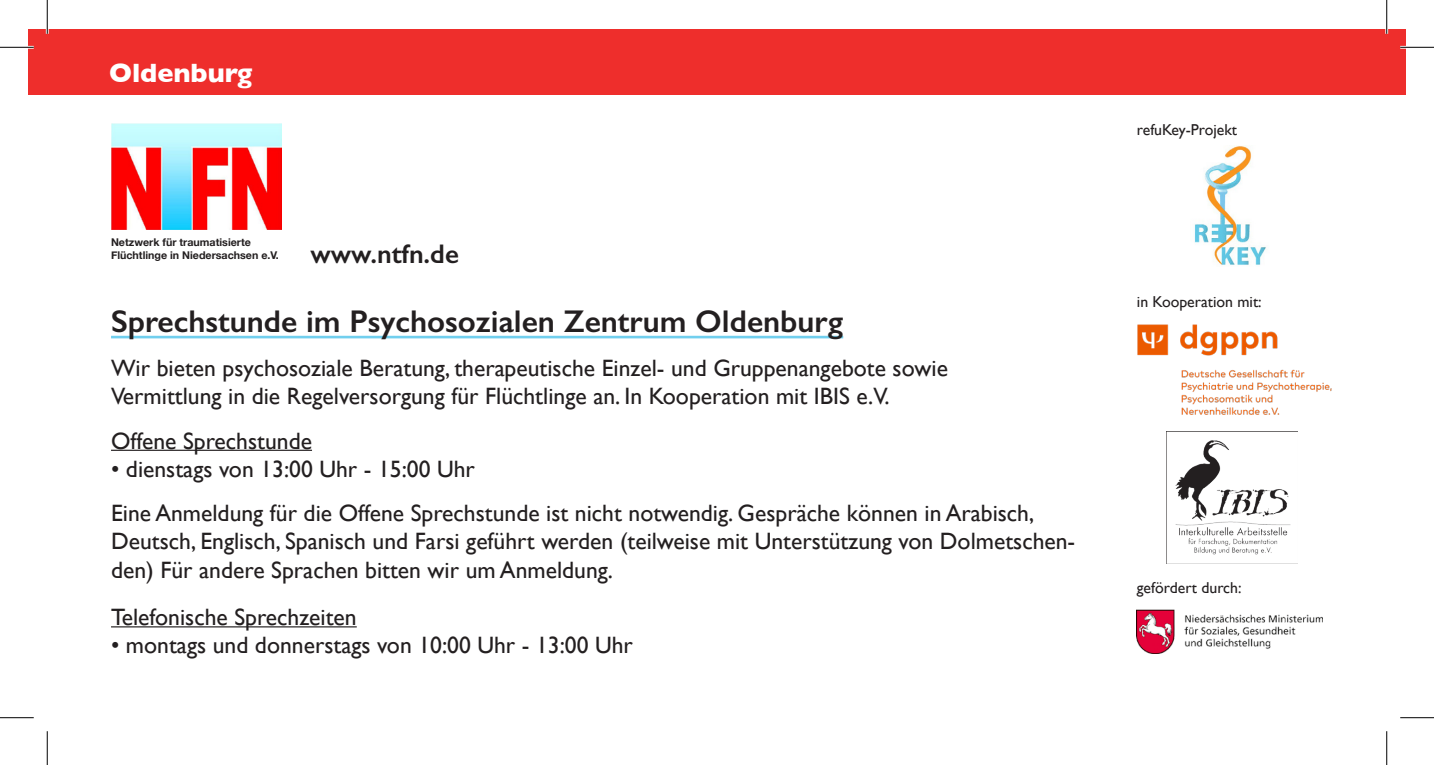
<style>
.page{position:relative;width:1434px;height:765px;background:#fff}
.page>*{position:absolute;margin:0;border:0;box-sizing:border-box;transform-origin:0 0}
.t1{font:600 31.5px "Gill Sans";color:#231f20}
.t2{font:600 27px "Gill Sans";color:#231f20}
.t3{font:700 27px "Gill Sans";color:#fff}
.t4{font:23.62px/28.3px "Gill Sans";color:#231f20}
.t5{font:15.75px "Gill Sans";color:#231f20}
.t6{font:700 10.8px/12.8px "Helvetica Neue";color:#231f20}
</style>
<div class="page">
<div style="left:28px;top:29px;width:1378px;height:65px;background:#ee2e2c"></div>
<hr style="left:111px;top:335px;width:732px;height:3px;background:#71cfee">
<hr style="left:111px;top:449px;width:201px;height:1px;background:#231f20">
<hr style="left:111px;top:626px;width:246px;height:1px;background:#231f20">
<img style="left:111px;top:124px;width:171px;height:105px">
<img style="left:1194px;top:145px;width:72px;height:120px">
<img style="left:1137px;top:609px;width:186px;height:44px">
<img style="left:1166px;top:431px;width:131px;height:132px">
<img style="left:1137px;top:324px;width:195px;height:91px">
<hr style="left:0;top:46px;width:34px;height:3px;background:#fff">
<hr style="left:1400px;top:46px;width:34px;height:3px;background:#fff">
<hr style="left:46px;top:0;width:3px;height:34px;background:#fff">
<hr style="left:1385px;top:0;width:3px;height:34px;background:#fff">
<hr style="left:0;top:47px;width:34px;height:1px;background:#000">
<hr style="left:1400px;top:47px;width:34px;height:1px;background:#000">
<hr style="left:0;top:717px;width:34px;height:1px;background:#000">
<hr style="left:1400px;top:717px;width:34px;height:1px;background:#000">
<hr style="left:47px;top:0;width:1px;height:34px;background:#000">
<hr style="left:47px;top:730px;width:1px;height:34px;background:#000">
<hr style="left:1386px;top:0;width:1px;height:34px;background:#000">
<hr style="left:1386px;top:730px;width:1px;height:34px;background:#000">
<p class="t3" style="left:109px;top:51px;width:145px">Oldenburg</p>
<p class="t6" style="left:111px;top:235px;width:169px">Netzwerk für traumatisierte<br>Flüchtlinge in Niedersachsen e.V.</p>
<p class="t2" style="left:310px;top:237px;width:150px">www.ntfn.de</p>
<p class="t1" style="left:111px;top:302px;width:734px">Sprechstunde im Psychosozialen Zentrum Oldenburg</p>
<p class="t4" style="left:111px;top:353px;width:838px">Wir bieten psychosoziale Beratung, therapeutische Einzel- und Gruppenangebote sowie<br>Vermittlung in die Regelversorgung für Flüchtlinge an. In Kooperation mit IBIS e.V.</p>
<p class="t4" style="left:111px;top:426px;width:202px">Offene Sprechstunde</p>
<p class="t4" style="left:111px;top:454px;width:365px">• dienstags von 13:00 Uhr - 15:00 Uhr</p>
<p class="t4" style="left:111px;top:498px;width:966px">Eine Anmeldung für die Offene Sprechstunde ist nicht notwendig. Gespräche können in Arabisch,<br>Deutsch, Englisch, Spanisch und Farsi geführt werden (teilweise mit Unterstützung von Dolmetschen&shy;den) Für andere Sprachen bitten wir um Anmeldung.</p>
<p class="t4" style="left:111px;top:602px;width:247px">Telefonische Sprechzeiten</p>
<p class="t4" style="left:111px;top:630px;width:523px">• montags und donnerstags von 10:00 Uhr - 13:00 Uhr</p>
<p class="t5" style="left:1137px;top:120px;width:102px">refuKey-Projekt</p>
<p class="t5" style="left:1137px;top:292px;width:126px">in Kooperation mit:</p>
<p class="t5" style="left:1137px;top:578px;width:106px">gefördert durch:</p>
</div>
